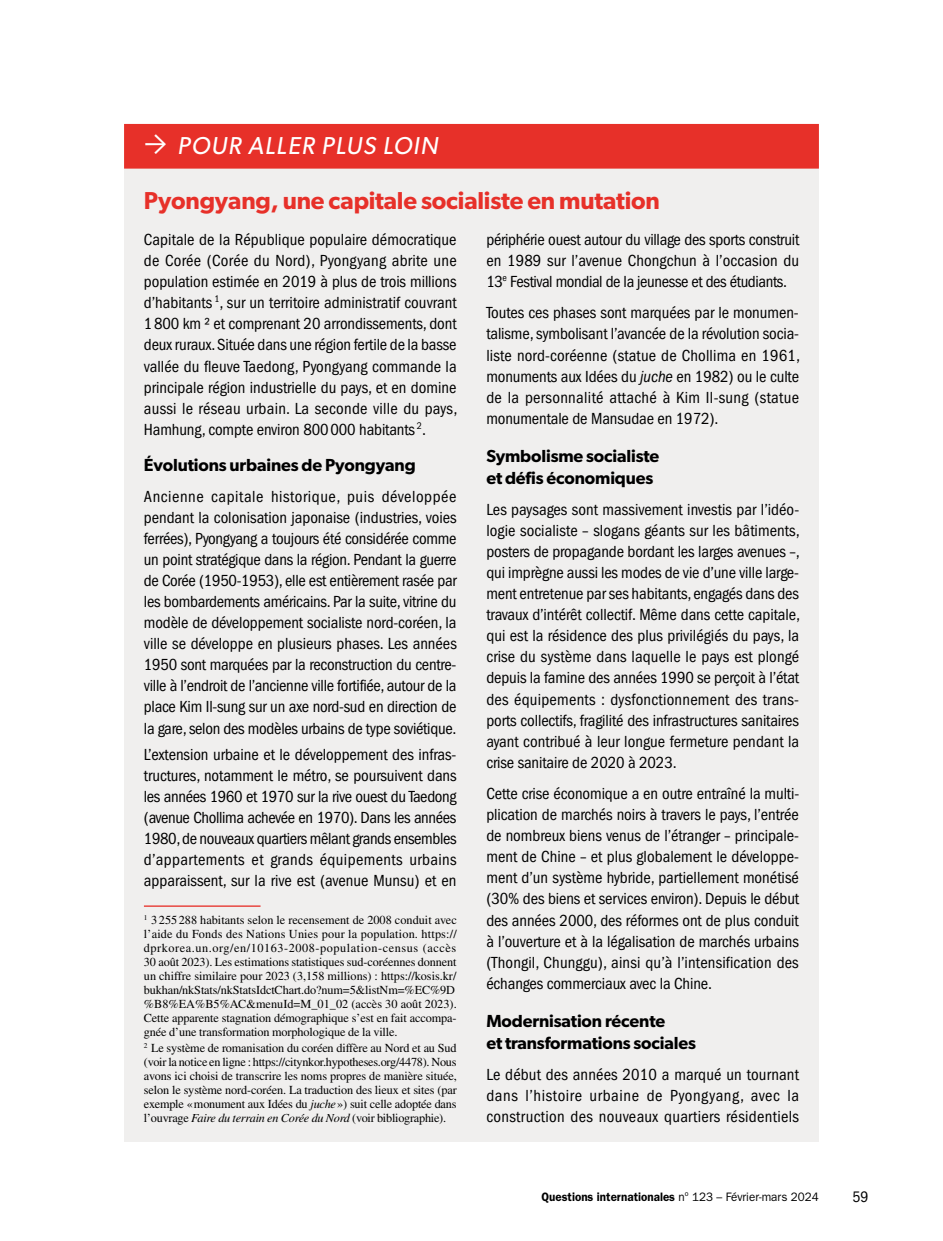
<style>
.page{position:relative;width:943px;height:1241px;background:#fff}
.page>*{position:absolute;margin:0;border:0;box-sizing:border-box;transform-origin:0 0}
.t1{font:600 24.5px "Gibson";letter-spacing:-.01em;color:#e73029}
.t2{font:italic 24.5px "Gibson";letter-spacing:.05em;color:#fff}
.t3{font:600 17.5px/21.2px "Gibson";letter-spacing:-.01em;color:#000}
.t4{font:condensed 16.62px/21.2px "ITC Franklin Gothic Std";letter-spacing:-.005em;color:#000;text-align:justify}
.t5{font:condensed 15.75px "ITC Franklin Gothic Std";color:#000}
.t6{font:12.25px/14px "Times LT Std";letter-spacing:-.01em;color:#000}
.t7{font:600 12.25px "ITC Franklin Gothic Std";color:#000;scale:.95 1}
.s1{font-family:"Freight Sans Pro";font-style:normal;font-size:31.5px}
.s2{font-style:italic}
.s3{font-weight:400}
</style>
<div class="page">
<div style="left:124px;top:124px;width:695px;height:1017px;background:#f0efee"></div>
<div style="left:124px;top:124px;width:695px;height:45px;background:#e73029"></div>
<hr style="left:144px;top:905px;width:116px;height:1px;background:#e73029">
<h1 class="t2" style="left:144px;top:131px;width:296px"><span class="s1">J</span> POUR ALLER PLUS LOIN</h1>
<h1 class="t1" style="left:144px;top:186px;width:517px">Pyongyang, une capitale socialiste en mutation</h1>
<p class="t4" style="left:144px;top:229px;width:315px">Capitale de la République populaire démocratique de Corée (Corée du Nord), Pyongyang abrite une population estimée en 2019 à plus de trois millions d’habitants <sup>1</sup>, sur un territoire administratif couvrant 1800 km ² et comprenant 20 arrondissements, dont deux ruraux. Située dans une région fertile de la basse vallée du fleuve Taedong, Pyongyang commande la principale région industrielle du pays, et en domine aussi le réseau urbain. La seconde ville du pays, Hamhung, compte environ 800000 habitants <sup>2</sup>.</p>
<p class="t3" style="left:144px;top:453px;width:273px">Évolutions urbaines de Pyongyang</p>
<p class="t4" style="left:144px;top:485px;width:314px">Ancienne capitale historique, puis développée pendant la colonisation japonaise (industries, voies ferrées), Pyongyang a toujours été considérée comme un point stratégique dans la région. Pendant la guerre de Corée (1950-1953), elle est entièrement rasée par les bombardements américains. Par la suite, vitrine du modèle de développement socialiste nord-coréen, la ville se développe en plusieurs phases. Les années 1950 sont marquées par la reconstruction du centre&shy;ville à l’endroit de l’ancienne ville fortifiée, autour de la place Kim Il-sung sur un axe nord-sud en direction de la gare, selon des modèles urbains de type soviétique.</p>
<p class="t4" style="left:144px;top:743px;width:314px">L’extension urbaine et le développement des infras&shy;tructures, notamment le métro, se poursuivent dans les années 1960 et 1970 sur la rive ouest du Taedong (avenue Chollima achevée en 1970). Dans les années 1980, de nouveaux quartiers mêlant grands ensembles d’appartements et grands équipements urbains apparaissent, sur la rive est (avenue Munsu) et en</p>
<p class="t6" style="left:144px;top:912px;width:314px"><sup>1</sup> 3255288 habitants selon le recensement de 2008 conduit avec l’aide du Fonds des Nations Unies pour la population. https:// dprkorea.un.org/en/10163-2008-population-census (accès 30 août 2023). Les estimations statistiques sud-coréennes donnent un chiffre similaire pour 2023 (3,158 millions) : https://kosis.kr/ bukhan/nkStats/nkStatsIdctChart.do?num=5&amp;listNm=%EC%9D %B8%EA%B5%AC&amp;menuId=M_01_02 (accès 30 août 2023).<br>Cette apparente stagnation démographique s’est en fait accompa&shy;gnée d’une transformation morphologique de la ville.</p>
<p class="t6" style="left:144px;top:1040px;width:314px;text-align:justify"><sup>2</sup> Le système de romanisation du coréen diffère au Nord et au Sud (voir la notice en ligne : https://citynkor.hypotheses.org/4478). Nous avons ici choisi de transcrire les noms propres de manière située, selon le système nord-coréen. La traduction des lieux et sites (par exemple «monument aux Idées du <span class="s2">juche</span>») suit celle adoptée dans l’ouvrage <span class="s2">Faire du terrain en Corée du Nord</span> (voir bibliographie).</p>
<p class="t4" style="left:486px;top:229px;width:314px">périphérie ouest autour du village des sports construit en 1989 sur l’avenue Chongchun à l’occasion du 13<sup>e</sup> Festival mondial de la jeunesse et des étudiants.</p>
<p class="t4" style="left:486px;top:302px;width:315px">Toutes ces phases sont marquées par le monumen&shy;talisme, symbolisant l’avancée de la révolution socia&shy;liste nord-coréenne (statue de Chollima en 1961, monuments aux Idées du <span class="s2">juche</span> en 1982) ou le culte de la personnalité attaché à Kim Il-sung (statue monumentale de Mansudae en 1972).</p>
<p class="t3" style="left:486px;top:445px;width:174px">Symbolisme socialiste et défis économiques</p>
<p class="t4" style="left:486px;top:498px;width:315px">Les paysages sont massivement investis par l’idéo&shy;logie socialiste – slogans géants sur les bâtiments, posters de propagande bordant les larges avenues –, qui imprègne aussi les modes de vie d’une ville large&shy;ment entretenue par ses habitants, engagés dans des travaux d’intérêt collectif. Même dans cette capitale, qui est la résidence des plus privilégiés du pays, la crise du système dans laquelle le pays est plongé depuis la famine des années 1990 se perçoit à l’état des équipements : dysfonctionnement des trans&shy;ports collectifs, fragilité des infrastructures sanitaires ayant contribué à leur longue fermeture pendant la crise sanitaire de 2020 à 2023.</p>
<p class="t4" style="left:486px;top:782px;width:314px">Cette crise économique a en outre entraîné la multi&shy;plication de marchés noirs à travers le pays, l’entrée de nombreux biens venus de l’étranger – principale&shy;ment de Chine – et plus globalement le développe&shy;ment d’un système hybride, partiellement monétisé (30% des biens et services environ). Depuis le début des années 2000, des réformes ont de plus conduit à l’ouverture et à la légalisation de marchés urbains (Thongil, Chunggu), ainsi qu’à l’intensification des échanges commerciaux avec la Chine.</p>
<p class="t3" style="left:486px;top:1010px;width:211px">Modernisation récente<br>et transformations sociales</p>
<p class="t4" style="left:486px;top:1063px;width:314px">Le début des années 2010 a marqué un tournant dans l’histoire urbaine de Pyongyang, avec la construction des nouveaux quartiers résidentiels</p>
<p class="t7" style="left:541px;top:1188px;width:293px">Questions internationales <span class="s3">n</span><sup>o</sup> <span class="s3">123 – Février-mars 2024</span></p>
<p class="t5" style="left:852px;top:1187px;width:18px">59</p>
</div>
